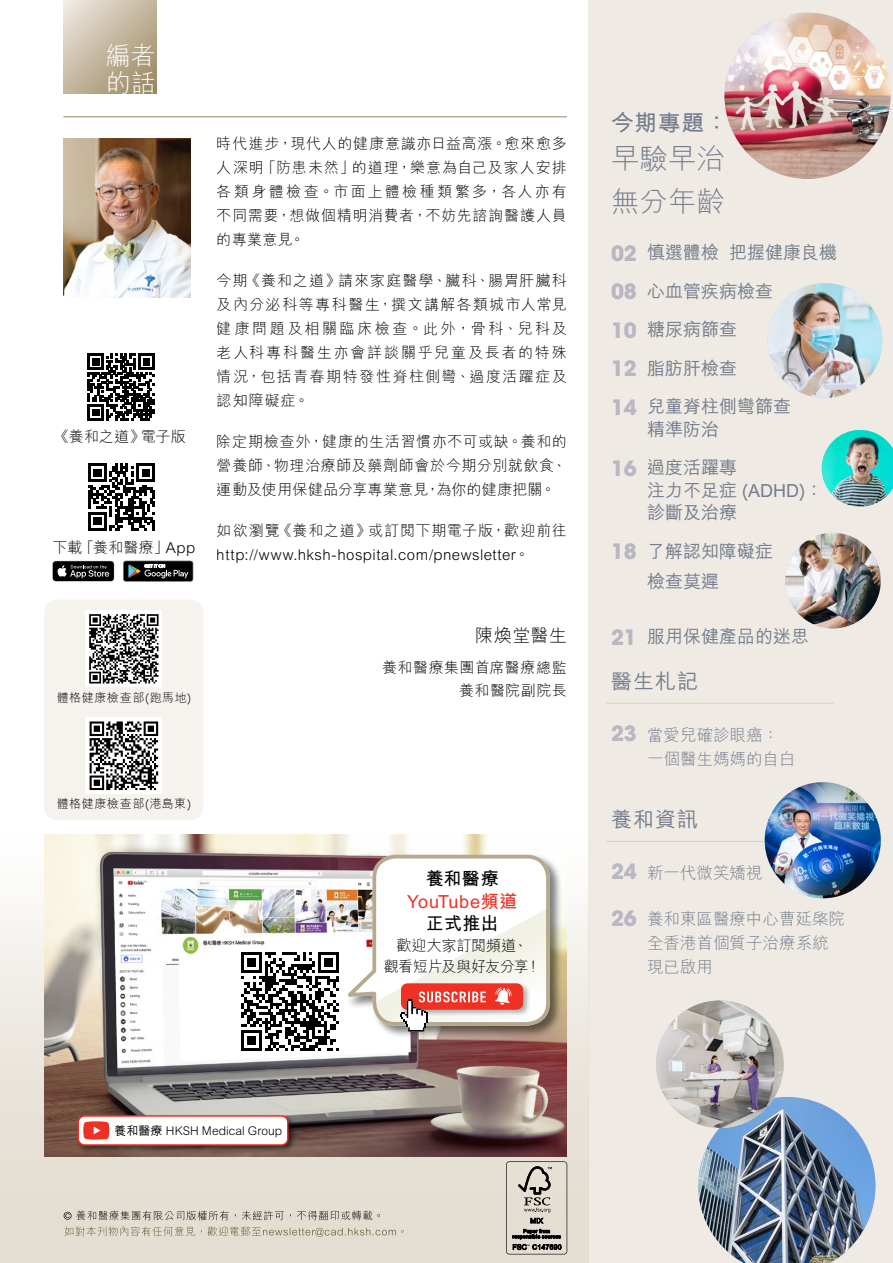
<style>
.page{position:relative;width:893px;height:1263px;background:#fff}
.page>*{position:absolute;margin:0;border:0;box-sizing:border-box;transform-origin:0 0}
.t1{font:300 28.5px/42.8px "M Hei HK";color:#747d8d}
.t2{font:300 25.2px/26.7px "M Hei HK";color:#fff}
.t3{font:700 22.5px "M Hei HK";color:#747d8d}
.t4{font:500 21px "M Hei HK";letter-spacing:.05em;color:#747d8d}
.t5{font:500 18px/38.5px "M Hei HK";color:#747d8d}
.t6{font:700 18px "M Hei HK";letter-spacing:.035em;color:#ee3124}
.t7{font:700 18px "M Hei HK";letter-spacing:.015em;color:#000}
.t8{font:300 18px "M Hei HK";letter-spacing:.025em;color:#000}
.t9{font:300 16.5px/24px "M Hei HK";color:#747d8d}
.t10{font:300 15px/24px "M Hei HK";letter-spacing:.04em;color:#000;text-align:justify}
.t11{font:300 15px/21px "M Hei HK";letter-spacing:-.005em;color:#000;text-align:center}
.t12{font:300 15px "M Hei HK";letter-spacing:.015em;color:#000}
.t13{font:300 12px "M Hei HK";letter-spacing:.005em;color:#000}
.t14{font:300 12px "M Hei HK";letter-spacing:.05em;color:#000}
.t15{font:300 12px "M Hei HK";letter-spacing:.03em;color:#000}
.s1{font-family:"ITC Avant Garde Std";font-weight:700;font-size:21px;color:#b7b8c1}
.s2{font-weight:500}
</style>
<div class="page">
<div style="left:589px;top:0;width:304px;height:1263px;background:#efebe4"></div>
<div style="left:44px;top:600px;width:159px;height:220px;background:#f6f3ef;border-radius:13px"></div>
<div style="left:0;top:834px;width:589px;height:429px;background:linear-gradient(to bottom,#fdfcfb,#ded6c8)"></div>
<hr style="left:63px;top:116px;width:504px;height:1px;background:#97855f">
<img style="left:63px;top:138px;width:128px;height:160px">
<svg style="left:63px;top:0;width:94px;height:93px;background:#c3b79f"></svg>
<svg style="left:65px;top:1226px;width:339px;height:11px;background:#d0cab9"></svg>
<svg style="left:506px;top:1161px;width:61px;height:93px;background:#bbb6ac"></svg>
<svg style="left:64px;top:1210px;width:316px;height:10px;background:#bdb8ae"></svg>
<div style="left:85px;top:610px;width:77px;height:77px;background:#fff"></div>
<svg style="left:89px;top:683px;width:67px;height:1px"></svg>
<svg style="left:89px;top:614px;width:70px;height:69px"></svg>
<div style="left:85px;top:717px;width:77px;height:77px;background:#fff"></div>
<svg style="left:89px;top:721px;width:70px;height:70px"></svg>
<svg style="left:90px;top:721px;width:68px;height:69px"></svg>
<img style="left:44px;top:834px;width:523px;height:322px">
<div style="left:345px;top:853px;width:218px;height:186px;background:#000;opacity:.5"></div>
<img style="left:179px;top:853px;width:373px;height:208px">
<div style="left:76px;top:1114px;width:220px;height:39px;background:#000;opacity:.5"></div>
<div style="left:78px;top:1116px;width:210px;height:29px;background:#fff;border-radius:6px"></div>
<div style="left:77px;top:1115px;width:211px;height:31px;border:2px solid #ee3124;border-radius:6px"></div>
<svg style="left:83px;top:1121px;width:26px;height:18px"></svg>
<img style="left:767px;top:283px;width:115px;height:115px;border-radius:57px">
<img style="left:724px;top:13px;width:166px;height:166px;border-radius:83px">
<hr style="left:606px;top:841px;width:256px;height:1px;background:#dad2c1">
<hr style="left:606px;top:703px;width:228px;height:1px;background:#dad2c1">
<img style="left:765px;top:782px;width:116px;height:116px;border-radius:58px">
<img style="left:698px;top:1097px;width:177px;height:166px">
<img style="left:656px;top:1000px;width:128px;height:128px;border-radius:64px">
<svg style="left:87px;top:353px;width:68px;height:68px"></svg>
<svg style="left:88px;top:354px;width:66px;height:66px"></svg>
<svg style="left:123px;top:561px;width:70px;height:20px"></svg>
<svg style="left:52px;top:561px;width:62px;height:20px"></svg>
<svg style="left:88px;top:463px;width:67px;height:68px"></svg>
<img style="left:785px;top:533px;width:96px;height:95px;border-radius:48px">
<img style="left:822px;top:430px;width:71px;height:77px">
<h2 class="t2" style="left:105px;top:42px;width:52px">編者的話</h2>
<p class="t10" style="left:54px;top:425px;width:133px">《養和之道》電子版</p>
<p class="t12" style="left:52px;top:540px;width:144px">下載「養和醫療」App</p>
<p class="t10" style="left:217px;top:131px;width:352px">時代進步，現代人的健康意識亦日益高漲。愈來愈多人深明「防患未然」的道理，樂意為自己及家人安排各類身體檢查。市面上體檢種類繁多，各人亦有不同需要，想做個精明消費者，不妨先諮詢醫護人員的專業意見。</p>
<p class="t10" style="left:217px;top:268px;width:352px">今期《養和之道》請來家庭醫學、臟科、腸胃肝臟科及內分泌科等專科醫生，撰文講解各類城市人常見健康問題及相關臨床檢查。此外，骨科、兒科及老人科專科醫生亦會詳談關乎兒童及長者的特殊情況，包括青春期特發性脊柱側彎、過度活躍症及認知障礙症。</p>
<p class="t10" style="left:217px;top:429px;width:352px">除定期檢查外，健康的生活習慣亦不可或缺。養和的營養師、物理治療師及藥劑師會於今期分別就飲食、運動及使用保健品分享專業意見，為你的健康把關。</p>
<p class="t10" style="left:217px;top:518px;width:352px">如欲瀏覽《養和之道》或訂閱下期電子版，歡迎前往http://www.hksh-hospital.com/pnewsletter。</p>
<p class="t14" style="left:57px;top:692px;width:136px">體格健康檢查部(跑馬地)</p>
<p class="t8" style="left:475px;top:626px;width:93px">陳煥堂醫生</p>
<p class="t10" style="left:382px;top:656px;width:186px;line-height:22.5px;text-align:right">養和醫療集團首席醫療總監養和醫院副院長</p>
<p class="t15" style="left:57px;top:797px;width:136px">體格健康檢查部(港島東)</p>
<p class="t7" style="left:426px;top:866px;width:75px">養和醫療</p>
<p class="t6" style="left:407px;top:888px;width:112px">YouTube頻道</p>
<p class="t7" style="left:426px;top:911px;width:74px">正式推出</p>
<p class="t11" style="left:384px;top:935px;width:159px">歡迎大家訂閱頻道、<br>觀看短片及與好友分享！</p>
<h3 class="t3" style="left:611px;top:106px;width:118px">今期專題：</h3>
<h1 class="t1" style="left:611px;top:137px;width:115px">早驗早治無分年齡</h1>
<p class="t5" style="left:611px;top:232px;width:228px"><span class="s1">02</span> 慎選體檢 把握健康良機<br><span class="s1">08</span> 心血管疾病檢查<br><span class="s1">10</span> 糖尿病篩查<br><span class="s1">12</span> 脂肪肝檢查<br><span class="s1">14</span> 兒童脊柱側彎篩查</p>
<p class="t5" style="left:611px;top:408px;width:128px;text-indent:36px">精準防治<br><span class="s1">16</span> 過度活躍專</p>
<p class="t5" style="left:647px;top:477px;width:177px;line-height:22.5px">注力不足症 (ADHD)：診斷及治療</p>
<p class="t5" style="left:647px;top:534px;width:127px;line-height:30px;text-indent:-36px"><span class="s1">18</span> 了解認知障礙症檢查莫遲</p>
<p class="t5" style="left:611px;top:616px;width:200px"><span class="s1">21</span> 服用保健產品的迷思</p>
<h3 class="t4" style="left:611px;top:666px;width:89px">醫生札記</h3>
<p class="t9" style="left:647px;top:723px;width:150px;text-indent:-36px"><span class="s1">23</span> 當愛兒確診眼癌：一個醫生媽媽的自白</p>
<h3 class="t4" style="left:611px;top:803px;width:89px">養和資訊</h3>
<p class="t9" style="left:611px;top:861px;width:153px"><span class="s1">24</span> 新一代微笑矯視</p>
<p class="t9" style="left:647px;top:906px;width:199px;text-indent:-36px"><span class="s1">26</span> 養和東區醫療中心曹延棨院全香港首個質子治療系統現已啟用</p>
<p class="t13" style="left:115px;top:1124px;width:169px"><span class="s2">養和醫療</span> HKSH Medical Group</p>
</div>
